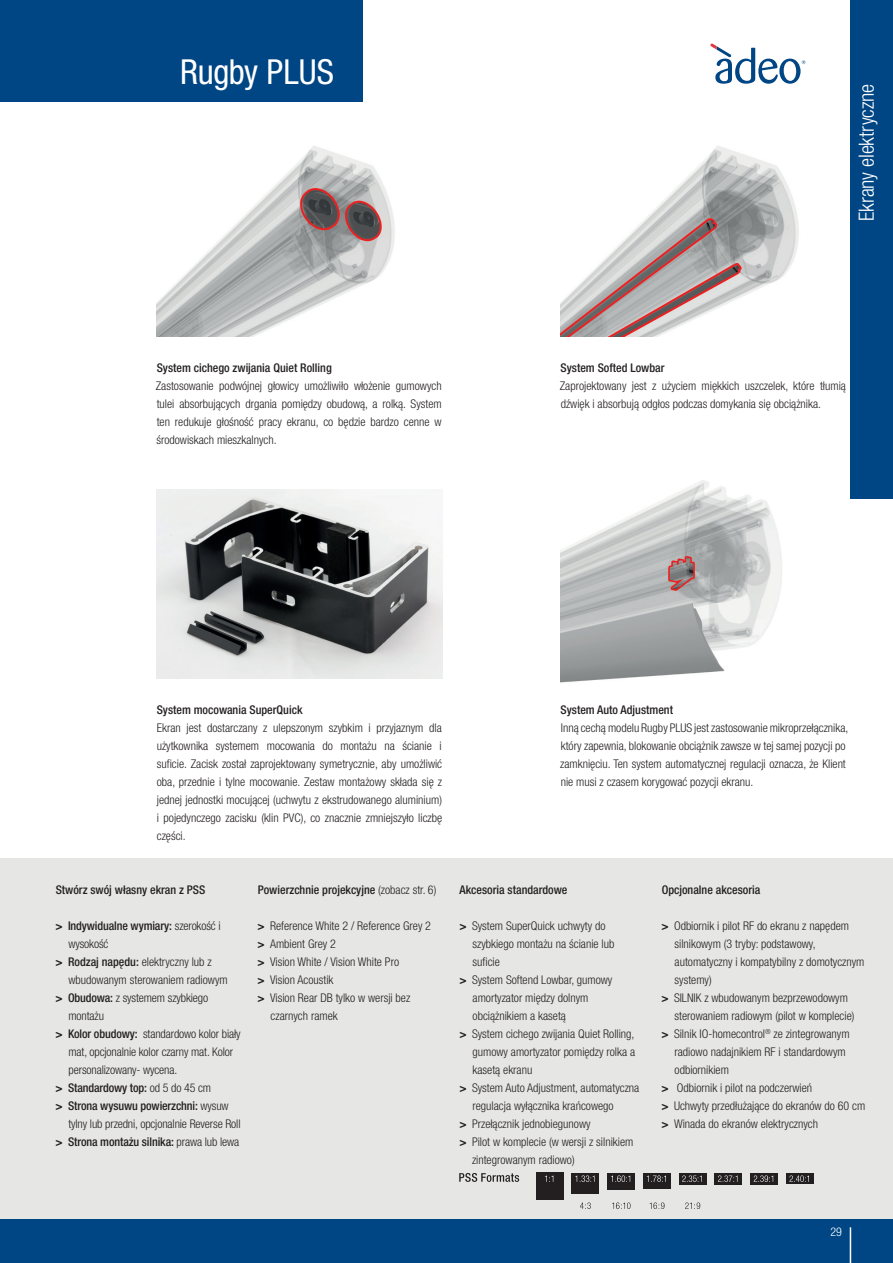
<style>
.page{position:relative;width:893px;height:1263px;background:#fff}
.page>*{position:absolute;margin:0;border:0;box-sizing:border-box;transform-origin:0 0}
.t1{font:condensed 34.5px "Helvetica Neue LT Pro";letter-spacing:-.005em;color:#fff}
.t2{font:300 condensed 21px "Helvetica Neue LT Pro";letter-spacing:-.01em;color:#fff}
.t3{font:300 condensed 12px/18px "Helvetica Neue LT Pro";color:#231f20}
.t4{font:500 condensed 12px/18px "Helvetica Neue LT Pro";color:#231f20}
.t5{font:300 condensed 12px "Helvetica Neue LT Pro";color:#fff}
.s1{font-weight:700;font-stretch:normal}
.s2{font-weight:300}
.s3{font-weight:500}
</style>
<div class="page">
<div style="left:0;top:1218px;width:893px;height:45px;background:#004684"></div>
<hr style="left:850px;top:1227px;width:1px;height:36px;background:#fff">
<div style="left:850px;top:0;width:43px;height:498px;background:#004684"></div>
<svg style="left:710px;top:43px;width:95px;height:41px"></svg>
<div style="left:0;top:0;width:362px;height:102px;background:#004684"></div>
<div style="left:0;top:858px;width:893px;height:360px;background:#e6e6e5"></div>
<svg style="left:459px;top:1173px;width:60px;height:9px"></svg>
<div style="left:536px;top:1173px;width:27px;height:27px;background:#231f20"></div>
<svg style="left:545px;top:1175px;width:8px;height:7px"></svg>
<svg style="left:685px;top:1202px;width:15px;height:7px"></svg>
<div style="left:679px;top:1173px;width:27px;height:11px;background:#231f20"></div>
<svg style="left:682px;top:1175px;width:20px;height:7px"></svg>
<div style="left:715px;top:1173px;width:27px;height:11px;background:#231f20"></div>
<svg style="left:718px;top:1175px;width:19px;height:7px"></svg>
<svg style="left:612px;top:1202px;width:18px;height:7px"></svg>
<div style="left:608px;top:1173px;width:27px;height:17px;background:#231f20"></div>
<svg style="left:611px;top:1175px;width:19px;height:7px"></svg>
<svg style="left:650px;top:1202px;width:14px;height:7px"></svg>
<div style="left:643px;top:1173px;width:27px;height:15px;background:#231f20"></div>
<svg style="left:647px;top:1175px;width:19px;height:7px"></svg>
<svg style="left:580px;top:1202px;width:11px;height:7px"></svg>
<div style="left:572px;top:1173px;width:27px;height:20px;background:#231f20"></div>
<svg style="left:575px;top:1175px;width:19px;height:7px"></svg>
<div style="left:786px;top:1173px;width:27px;height:11px;background:#231f20"></div>
<svg style="left:789px;top:1175px;width:20px;height:7px"></svg>
<div style="left:751px;top:1173px;width:27px;height:11px;background:#231f20"></div>
<svg style="left:754px;top:1175px;width:19px;height:7px"></svg>
<img style="left:156px;top:490px;width:286px;height:188px">
<img style="left:560px;top:480px;width:222px;height:203px">
<img style="left:560px;top:146px;width:239px;height:190px">
<img style="left:156px;top:146px;width:239px;height:190px">
<p class="t1" style="left:180px;top:52px;width:155px">Rugby PLUS</p>
<p class="t4" style="left:157px;top:359px;width:177px">System cichego zwijania Quiet Rolling</p>
<p class="t3" style="left:156px;top:377px;width:287px;text-align:justify">Zastosowanie podwójnej głowicy umożliwiło włożenie gumowych tulei absorbujących drgania pomiędzy obudową, a rolką. System ten redukuje głośność pracy ekranu, co będzie bardzo cenne w środowiskach mieszkalnych.</p>
<h2 class="t2" style="left:854px;top:221px;width:138px;rotate:-90deg">Ekrany elektryczne</h2>
<p class="t4" style="left:561px;top:359px;width:105px">System Softed Lowbar</p>
<p class="t3" style="left:560px;top:377px;width:288px">Zaprojektowany jest z użyciem miękkich uszczelek, które tłumią dźwięk i absorbują odgłos podczas domykania się obciążnika.</p>
<p class="t4" style="left:157px;top:701px;width:147px">System mocowania SuperQuick</p>
<p class="t3" style="left:157px;top:719px;width:287px;text-align:justify">Ekran jest dostarczany z ulepszonym szybkim i przyjaznym dla użytkownika systemem mocowania do montażu na ścianie i suficie. Zacisk został zaprojektowany symetrycznie, aby umożliwić oba, przednie i tylne mocowanie. Zestaw montażowy składa się z jednej jednostki mocującej (uchwytu z ekstrudowanego aluminium) i pojedynczego zacisku (klin PVC), co znacznie zmniejszyło liczbę części.</p>
<p class="t4" style="left:561px;top:701px;width:114px">System Auto Adjustment</p>
<p class="t3" style="left:560px;top:719px;width:290px">Inną cechą modelu Rugby PLUS jest zastosowanie mikroprzełącznika, który zapewnia, blokowanie obciążnik zawsze w tej samej pozycji po zamknięciu. Ten system automatycznej regulacji oznacza, że Klient nie musi z czasem korygować pozycji ekranu.</p>
<p class="t4" style="left:56px;top:881px;width:151px">Stwórz swój własny ekran z PSS</p>
<p class="t4" style="left:68px;top:917px;width:154px;text-indent:-13px"><span class="s1">&gt;</span> Indywidualne wymiary: <span class="s2">szerokość i wysokość</span></p>
<p class="t3" style="left:68px;top:953px;width:161px;text-indent:-13px"><span class="s1">&gt;</span> <span class="s3">Rodzaj napędu:</span> elektryczny lub z wbudowanym sterowaniem radiowym</p>
<p class="t3" style="left:68px;top:989px;width:141px;text-indent:-13px"><span class="s1">&gt;</span> <span class="s3">Obudowa:</span> z systemem szybkiego montażu</p>
<p class="t3" style="left:68px;top:1025px;width:174px;text-indent:-13px"><span class="s1">&gt;</span> <span class="s3">Kolor obudowy:</span> standardowo kolor biały mat, opcjonalnie kolor czarny mat. Kolor personalizowany- wycena.</p>
<p class="t4" style="left:55px;top:1079px;width:157px"><span class="s1">&gt;</span> Standardowy top: <span class="s2">od 5 do 45 cm</span></p>
<p class="t3" style="left:68px;top:1097px;width:174px;text-indent:-13px"><span class="s1">&gt;</span> <span class="s3">Strona wysuwu powierzchni:</span> wysuw tylny lub przedni, opcjonalnie Reverse Roll</p>
<p class="t4" style="left:55px;top:1133px;width:185px"><span class="s1">&gt;</span> Strona montażu silnika: <span class="s2">prawa lub lewa</span></p>
<p class="t4" style="left:258px;top:881px;width:180px">Powierzchnie projekcyjne <span class="s2">(zobacz str. 6)</span></p>
<p class="t3" style="left:257px;top:917px;width:175px"><span class="s1">&gt;</span> Reference White 2 / Reference Grey 2</p>
<p class="t3" style="left:257px;top:935px;width:80px"><span class="s1">&gt;</span> Ambient Grey 2</p>
<p class="t3" style="left:257px;top:953px;width:143px"><span class="s1">&gt;</span> Vision White / Vision White Pro</p>
<p class="t3" style="left:257px;top:971px;width:78px"><span class="s1">&gt;</span> Vision Acoustik</p>
<p class="t3" style="left:271px;top:989px;width:141px;text-indent:-13px"><span class="s1">&gt;</span> Vision Rear DB tylko w wersji bez czarnych ramek</p>
<p class="t4" style="left:459px;top:881px;width:110px">Akcesoria standardowe</p>
<p class="t3" style="left:473px;top:917px;width:143px;text-indent:-13px"><span class="s1">&gt;</span> System SuperQuick uchwyty do szybkiego montażu na ścianie lub suficie</p>
<p class="t3" style="left:473px;top:971px;width:141px;text-indent:-13px"><span class="s1">&gt;</span> System Softend Lowbar, gumowy amortyzator między dolnym obciążnikiem a kasetą</p>
<p class="t3" style="left:472px;top:1025px;width:164px;text-align:justify;text-indent:-13px"><span class="s1">&gt;</span> System cichego zwijania Quiet Rolling, gumowy amortyzator pomiędzy rolka a kasetą ekranu</p>
<p class="t3" style="left:472px;top:1079px;width:168px;text-indent:-13px"><span class="s1">&gt;</span> System Auto Adjustment, automatyczna regulacja wyłącznika krańcowego</p>
<p class="t3" style="left:459px;top:1115px;width:133px"><span class="s1">&gt;</span> Przełącznik jednobiegunowy</p>
<p class="t3" style="left:472px;top:1133px;width:163px;text-indent:-13px"><span class="s1">&gt;</span> Pilot w komplecie (w wersji z silnikiem zintegrowanym radiowo)</p>
<p class="t4" style="left:662px;top:881px;width:100px">Opcjonalne akcesoria</p>
<p class="t3" style="left:674px;top:917px;width:191px;text-indent:-13px"><span class="s1">&gt;</span> Odbiornik i pilot RF do ekranu z napędem silnikowym (3 tryby: podstawowy, automatyczny i kompatybilny z domotycznym systemy)</p>
<p class="t3" style="left:674px;top:989px;width:181px;text-indent:-13px"><span class="s1">&gt;</span> SILNIK z wbudowanym bezprzewodowym sterowaniem radiowym (pilot w komplecie)</p>
<p class="t3" style="left:674px;top:1025px;width:177px;text-indent:-13px"><span class="s1">&gt;</span> Silnik IO-homecontrol<sup>®</sup> ze zintegrowanym radiowo nadajnikiem RF i standardowym odbiornikiem</p>
<p class="t3" style="left:661px;top:1079px;width:152px"><span class="s1">&gt;</span> Odbiornik i pilot na podczerwień</p>
<p class="t3" style="left:661px;top:1097px;width:206px"><span class="s1">&gt;</span> Uchwyty przedłużające do ekranów do 60 cm</p>
<p class="t3" style="left:661px;top:1115px;width:158px"><span class="s1">&gt;</span> Winada do ekranów elektrycznych</p>
<p class="t5" style="left:830px;top:1225px;width:13px">29</p>
</div>
